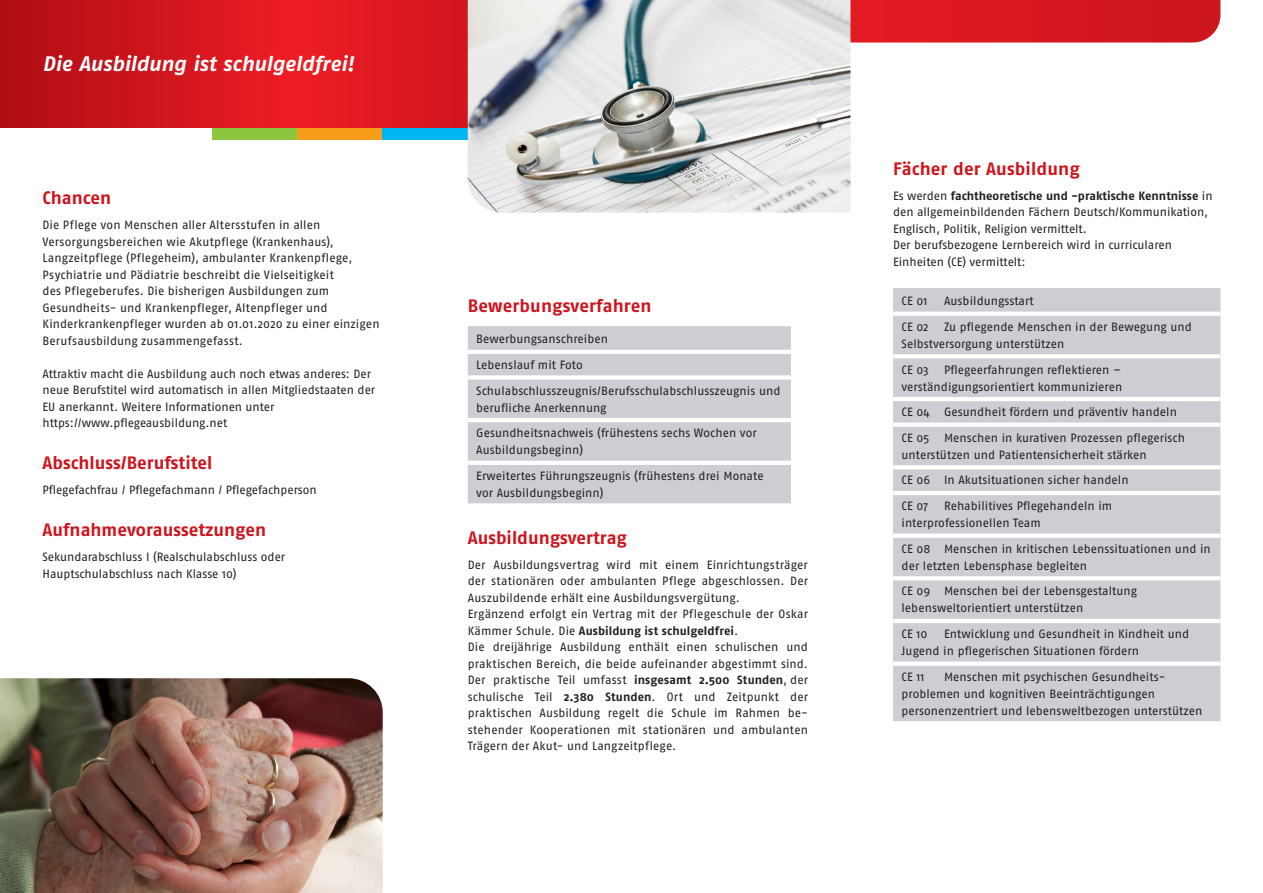
<style>
.page{position:relative;width:1263px;height:893px;background:#fff}
.page>*{position:absolute;margin:0;border:0;box-sizing:border-box;transform-origin:0 0}
.t1{font:italic 700 21px "Fago No";letter-spacing:-.005em;color:#fff}
.t2{font:700 18px "Fago No";color:#cd151d}
.t3{font:12px/16.5px "Fago No";color:#231f20}
.s1{font-weight:700}
</style>
<div class="page">
<svg style="left:850px;top:0;width:370px;height:43px;background:#d81c24"></svg>
<div style="left:213px;top:128px;width:85px;height:12px;background:#8bc63e"></div>
<div style="left:298px;top:128px;width:85px;height:12px;background:#f89c1c"></div>
<div style="left:383px;top:128px;width:85px;height:12px;background:#00b6f0"></div>
<svg style="left:0;top:0;width:468px;height:128px;background:#d4161d"></svg>
<img style="left:468px;top:0;width:382px;height:213px">
<div style="left:893px;top:288px;width:327px;height:433px;background:#cdcdd3"></div>
<hr style="left:893px;top:312px;width:327px;height:4px;background:#fff">
<svg style="left:893px;top:354px;width:327px;height:4px"></svg>
<hr style="left:893px;top:397px;width:327px;height:4px;background:#fff">
<hr style="left:893px;top:423px;width:327px;height:4px;background:#fff">
<hr style="left:893px;top:465px;width:327px;height:4px;background:#fff">
<hr style="left:893px;top:491px;width:327px;height:4px;background:#fff">
<div style="left:893px;top:533px;width:327px;height:5px;background:#fff"></div>
<hr style="left:893px;top:576px;width:327px;height:4px;background:#fff">
<hr style="left:893px;top:619px;width:327px;height:4px;background:#fff">
<div style="left:893px;top:661px;width:327px;height:5px;background:#fff"></div>
<div style="left:468px;top:326px;width:323px;height:177px;background:#cdcdd3"></div>
<hr style="left:468px;top:350px;width:323px;height:4px;background:#fff">
<div style="left:468px;top:375px;width:323px;height:5px;background:#fff"></div>
<hr style="left:468px;top:418px;width:323px;height:4px;background:#fff">
<hr style="left:468px;top:461px;width:323px;height:4px;background:#fff">
<img style="left:0;top:678px;width:383px;height:215px">
<h1 class="t1" style="left:43px;top:52px;width:313px">Die Ausbildung ist schulgeldfrei!</h1>
<h2 class="t2" style="left:43px;top:187px;width:70px">Chancen</h2>
<p class="t3" style="left:43px;top:217px;width:339px">Die Pflege von Menschen aller Altersstufen in allen Versorgungsbereichen wie Akutpflege (Krankenhaus), Langzeitpflege (Pflegeheim), ambulanter Krankenpflege, Psychiatrie und Pädiatrie beschreibt die Vielseitigkeit<br>des Pflegeberufes. Die bisherigen Ausbildungen zum Gesundheits- und Krankenpfleger, Altenpfleger und Kinderkrankenpfleger wurden ab 01.01.2020 zu einer einzigen Berufsausbildung zusammengefasst.</p>
<p class="t3" style="left:43px;top:365px;width:334px">Attraktiv macht die Ausbildung auch noch etwas anderes: Der neue Berufstitel wird automatisch in allen Mitgliedstaaten der EU anerkannt. Weitere Informationen unter https://www.pflegeausbildung.net</p>
<h2 class="t2" style="left:43px;top:452px;width:171px">Abschluss/Berufstitel</h2>
<p class="t3" style="left:43px;top:482px;width:276px">Pflegefachfrau / Pflegefachmann / Pflegefachperson</p>
<h2 class="t2" style="left:43px;top:519px;width:225px">Aufnahmevoraussetzungen</h2>
<p class="t3" style="left:43px;top:549px;width:244px">Sekundarabschluss I (Realschulabschluss oder<br>Hauptschulabschluss nach Klasse 10)</p>
<h2 class="t2" style="left:468px;top:295px;width:185px">Bewerbungsverfahren</h2>
<p class="t3" style="left:476px;top:326px;width:306px;line-height:25.7px">Bewerbungsanschreiben<br>Lebenslauf mit Foto<br>Schulabschlusszeugnis/Berufsschulabschlusszeugnis und</p>
<p class="t3" style="left:476px;top:394px;width:282px;line-height:25.7px">berufliche Anerkennung<br>Gesundheitsnachweis (frühestens sechs Wochen vor</p>
<p class="t3" style="left:476px;top:437px;width:289px;line-height:25.7px">Ausbildungsbeginn)<br>Erweitertes Führungszeugnis (frühestens drei Monate</p>
<p class="t3" style="left:476px;top:484px;width:129px">vor Ausbildungsbeginn)</p>
<h2 class="t2" style="left:468px;top:527px;width:161px">Ausbildungsvertrag</h2>
<p class="t3" style="left:468px;top:556px;width:342px">Der Ausbildungsvertrag wird mit einem Einrichtungsträger der stationären oder ambulanten Pflege abgeschlossen. Der Auszubildende erhält eine Ausbildungsvergütung.<br>Ergänzend erfolgt ein Vertrag mit der Pflegeschule der Oskar Kämmer Schule. Die <span class="s1">Ausbildung ist schulgeldfrei</span>.<br>Die dreijährige Ausbildung enthält einen schulischen und praktischen Bereich, die beide aufeinander abgestimmt sind.<br>Der praktische Teil umfasst <span class="s1">insgesamt 2.500 Stunden</span>, der schulische Teil <span class="s1">2.380 Stunden</span>. Ort und Zeitpunkt der praktischen Ausbildung regelt die Schule im Rahmen be&shy;stehender Kooperationen mit stationären und ambulanten Trägern der Akut- und Langzeitpflege.</p>
<h2 class="t2" style="left:893px;top:158px;width:188px">Fächer der Ausbildung</h2>
<p class="t3" style="left:893px;top:187px;width:321px">Es werden <span class="s1">fachtheoretische und -praktische Kenntnisse</span> in den allgemeinbildenden Fächern Deutsch/Kommunikation, Englisch, Politik, Religion vermittelt.<br>Der berufsbezogene Lernbereich wird in curricularen Einheiten (CE) vermittelt:</p>
<p class="t3" style="left:901px;top:293px;width:27px">CE 01</p>
<p class="t3" style="left:944px;top:293px;width:91px">Ausbildungsstart</p>
<p class="t3" style="left:901px;top:318px;width:29px">CE 02</p>
<p class="t3" style="left:901px;top:318px;width:292px;line-height:17px;text-indent:43px">Zu pflegende Menschen in der Bewegung und<br>Selbstversorgung unterstützen</p>
<p class="t3" style="left:901px;top:361px;width:29px">CE 03</p>
<p class="t3" style="left:901px;top:361px;width:222px;line-height:17px;text-align:right">Pflegeerfahrungen reflektieren – verständigungsorientiert kommunizieren</p>
<p class="t3" style="left:901px;top:399px;width:285px;line-height:25.7px">CE 04 Gesundheit fördern und präventiv handeln<br>CE 05 Menschen in kurativen Prozessen pflegerisch</p>
<p class="t3" style="left:901px;top:442px;width:247px;line-height:25.7px">unterstützen und Patientensicherheit stärken<br>CE 06 In Akutsituationen sicher handeln<br>CE 07</p>
<p class="t3" style="left:901px;top:497px;width:212px;line-height:17px;text-indent:43px">Rehabilitives Pflegehandeln im interprofessionellen Team</p>
<p class="t3" style="left:901px;top:540px;width:311px;line-height:17px">CE 08 Menschen in kritischen Lebenssituationen und in der letzten Lebensphase begleiten</p>
<p class="t3" style="left:901px;top:583px;width:237px;line-height:17px">CE 09 Menschen bei der Lebensgestaltung lebensweltorientiert unterstützen</p>
<p class="t3" style="left:901px;top:625px;width:27px">CE 10</p>
<p class="t3" style="left:901px;top:625px;width:289px;line-height:17px;text-indent:43px">Entwicklung und Gesundheit in Kindheit und<br>Jugend in pflegerischen Situationen fördern</p>
<p class="t3" style="left:901px;top:668px;width:24px">CE 11</p>
<p class="t3" style="left:901px;top:668px;width:302px;line-height:17px;text-indent:43px">Menschen mit psychischen Gesundheits&shy;problemen und kognitiven Beeinträchtigungen personenzentriert und lebensweltbezogen unterstützen</p>
</div>
